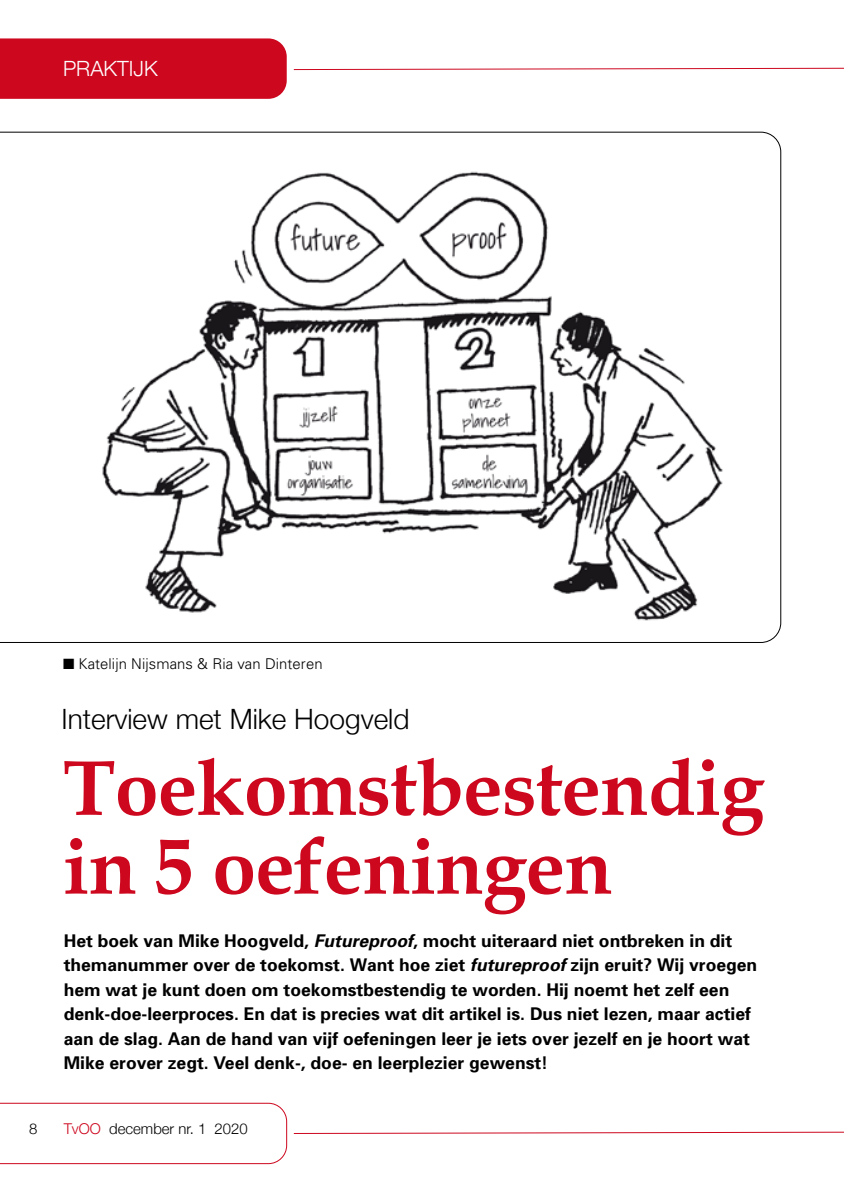
<style>
.page{position:relative;width:844px;height:1191px;background:#fff}
.page>*{position:absolute;margin:0;border:0;box-sizing:border-box;transform-origin:0 0}
.t1{font:700 78.75px/78.8px "Book Antiqua";letter-spacing:-.01em;color:#cd071e}
.t2{font:300 28px "Helvetica Neue";color:#000}
.t3{font:300 21px "Helvetica Neue";color:#fff}
.t4{font:700 17.5px/24.5px "Univers";color:#000}
.t5{font:300 14.88px "Univers";letter-spacing:.005em;color:#000}
.t6{font:300 14.88px "Helvetica Neue";color:#000}
.s1{font-style:italic}
.s2{color:#cd071e}
</style>
<div class="page">
<div style="left:0;top:38px;width:287px;height:61px;background:#cd071e"></div>
<svg style="left:293px;top:67px;width:550px;height:3px"></svg>
<svg style="left:293px;top:1131px;width:550px;height:3px"></svg>
<svg style="left:0;top:1102px;width:287px;height:62px"></svg>
<svg style="left:0;top:132px;width:780px;height:510px"></svg>
<p class="t3" style="left:63px;top:51px;width:96px">PRAKTIJK</p>
<p class="t5" style="left:63px;top:654px;width:261px">■ Katelijn Nijsmans &amp; Ria van Dinteren</p>
<h2 class="t2" style="left:62px;top:696px;width:349px">Interview met Mike Hoogveld</h2>
<h1 class="t1" style="left:63px;top:749px;width:702px">Toekomstbestendig in 5 oefeningen</h1>
<p class="t4" style="left:64px;top:928px;width:695px">Het boek van Mike Hoogveld, <span class="s1">Futureproof</span>, mocht uiteraard niet ontbreken in dit themanummer over de toekomst. Want hoe ziet <span class="s1">futureproof</span> zijn eruit? Wij vroegen hem wat je kunt doen om toekomstbestendig te worden. Hij noemt het zelf een denk-doe-leerproces. En dat is precies wat dit artikel is. Dus niet lezen, maar actief aan de slag. Aan de hand van vijf oefeningen leer je iets over jezelf en je hoort wat Mike erover zegt. Veel denk-, doe- en leerplezier gewenst!</p>
<p class="t6" style="left:29px;top:1117px;width:10px">8</p>
<p class="t6" style="left:64px;top:1117px;width:185px"><span class="s2">TvOO</span> december nr. 1 2020</p>
</div>
